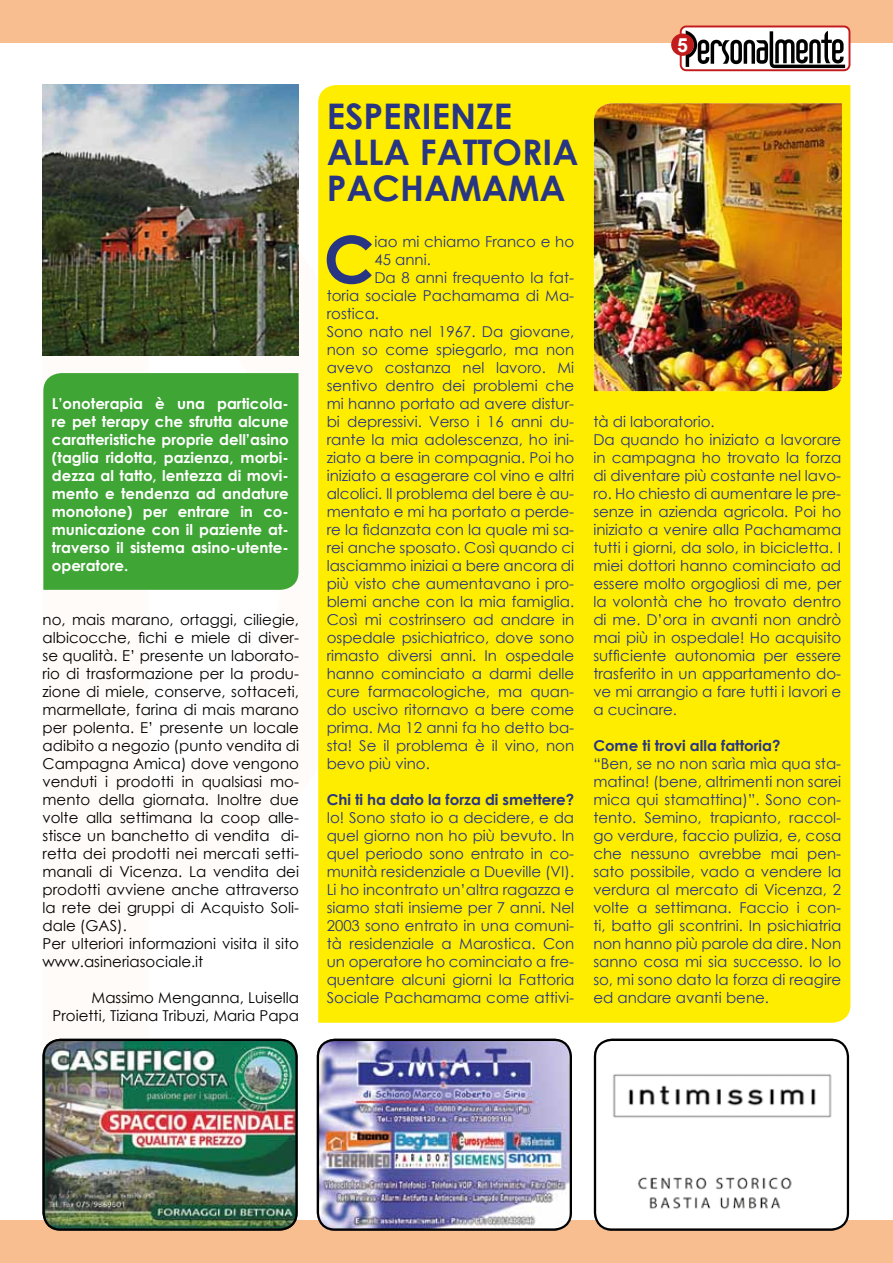
<style>
.page{position:relative;width:893px;height:1263px;background:#fff}
.page>*{position:absolute;margin:0;border:0;box-sizing:border-box;transform-origin:0 0}
.t1{font:700 65.1px "Century Gothic";color:#283583}
.t2{font:700 35.25px/36px "Century Gothic";color:#283583}
.t3{font:700 19.5px "Arial";color:#fff}
.t4{font:15px/18px "Century Gothic";color:#283583;text-align:justify}
.t5{font:15px/18px "Century Gothic";color:#000}
.t6{font:700 15px/18px "Century Gothic";color:#fff;text-align:justify}
.t7{font:700 15px "Century Gothic";color:#283583}
</style>
<div class="page">
<div style="left:0;top:0;width:893px;height:43px;background:#f9be90"></div>
<div style="left:0;top:1220px;width:893px;height:43px;background:#f9be90"></div>
<div style="left:681px;top:26px;width:168px;height:44px;background:#fff;border-radius:6px"></div>
<div style="left:680px;top:26px;width:170px;height:45px;border:2px solid #c21b1c;border-radius:6px"></div>
<div style="left:671px;top:34px;width:23px;height:22px;background:#c21b1c;border-radius:50%"></div>
<svg style="left:686px;top:30px;width:159px;height:38px"></svg>
<img style="left:43px;top:1039px;width:252px;height:191px">
<div style="left:43px;top:1039px;width:255px;height:192px;border:2px solid #000;border-radius:17px"></div>
<img style="left:317px;top:1039px;width:255px;height:191px">
<div style="left:317px;top:1039px;width:255px;height:192px;border:2px solid #000;border-radius:17px"></div>
<img style="left:594px;top:1039px;width:255px;height:191px">
<div style="left:594px;top:1039px;width:255px;height:192px;border:2px solid #000;border-radius:17px"></div>
<div style="left:43px;top:373px;width:255px;height:217px;background:#3fa535"></div>
<div style="left:318px;top:85px;width:532px;height:938px;background:#ffed00"></div>
<img style="left:594px;top:103px;width:248px;height:288px">
<img style="left:43px;top:84px;width:255px;height:271px">
<p class="t6" style="left:52px;top:394px;width:239px">L’onoterapia è una particola&shy;re pet terapy che sfrutta alcune caratteristiche proprie dell’asino (taglia ridotta, pazienza, morbi&shy;dezza al tatto, lentezza di movi&shy;mento e tendenza ad andature monotone) per entrare in co&shy;municazione con il paziente at&shy;traverso il sistema asino-utente&shy;operatore.</p>
<p class="t5" style="left:43px;top:610px;width:258px">no, mais marano, ortaggi, ciliegie, albicocche, fichi e miele di diver&shy;se qualità. E’ presente un laborato&shy;rio di trasformazione per la produ&shy;zione di miele, conserve, sottaceti, marmellate, farina di mais marano per polenta. E’ presente un locale adibito a negozio (punto vendita di Campagna Amica) dove vengono venduti i prodotti in qualsiasi mo&shy;mento della giornata. Inoltre due volte alla settimana la coop alle&shy;stisce un banchetto di vendita di&shy;retta dei prodotti nei mercati setti&shy;manali di Vicenza. La vendita dei prodotti avviene anche attraverso la rete dei gruppi di Acquisto Soli&shy;dale (GAS).<br>Per ulteriori informazioni visita il sito www.asineriasociale.it</p>
<p class="t5" style="left:53px;top:988px;width:248px;text-align:right">Massimo Menganna, Luisella<br>Proietti, Tiziana Tribuzi, Maria Papa</p>
<h3 class="t3" style="left:677px;top:32px;width:12px">5</h3>
<h2 class="t2" style="left:327px;top:97px;width:253px">ESPERIENZE<br>ALLA FATTORIA<br>PACHAMAMA</h2>
<h1 class="t1" style="left:324px;top:210px;width:52px">C</h1>
<p class="t4" style="left:374px;top:232px;width:201px">iao mi chiamo Franco e ho</p>
<p class="t4" style="left:374px;top:250px;width:58px">45 anni.</p>
<p class="t4" style="left:374px;top:268px;width:201px">Da 8 anni frequento la fat-</p>
<p class="t4" style="left:327px;top:286px;width:249px">toria sociale Pachamama di Ma-</p>
<p class="t4" style="left:327px;top:304px;width:54px">rostica.</p>
<p class="t4" style="left:327px;top:322px;width:249px">Sono nato nel 1967. Da giovane,</p>
<p class="t4" style="left:327px;top:340px;width:249px">non so come spiegarlo, ma non</p>
<p class="t4" style="left:327px;top:358px;width:249px">avevo costanza nel lavoro. Mi</p>
<p class="t4" style="left:327px;top:376px;width:249px">sentivo dentro dei problemi che</p>
<p class="t4" style="left:327px;top:394px;width:249px">mi hanno portato ad avere distur-</p>
<p class="t4" style="left:327px;top:412px;width:249px">bi depressivi. Verso i 16 anni du-</p>
<p class="t4" style="left:327px;top:430px;width:249px">rante la mia adolescenza, ho ini-</p>
<p class="t4" style="left:327px;top:448px;width:249px">ziato a bere in compagnia. Poi ho</p>
<p class="t4" style="left:327px;top:466px;width:249px">iniziato a esagerare col vino e altri</p>
<p class="t4" style="left:327px;top:484px;width:249px">alcolici. Il problema del bere è au-</p>
<p class="t4" style="left:327px;top:502px;width:249px">mentato e mi ha portato a perde-</p>
<p class="t4" style="left:327px;top:520px;width:249px">re la fidanzata con la quale mi sa-</p>
<p class="t4" style="left:327px;top:538px;width:249px">rei anche sposato. Così quando ci</p>
<p class="t4" style="left:327px;top:556px;width:249px">lasciammo iniziai a bere ancora di</p>
<p class="t4" style="left:327px;top:574px;width:249px">più visto che aumentavano i pro-</p>
<p class="t4" style="left:327px;top:592px;width:249px">blemi anche con la mia famiglia.</p>
<p class="t4" style="left:327px;top:610px;width:249px">Così mi costrinsero ad andare in</p>
<p class="t4" style="left:327px;top:628px;width:249px">ospedale psichiatrico, dove sono</p>
<p class="t4" style="left:327px;top:646px;width:249px">rimasto diversi anni. In ospedale</p>
<p class="t4" style="left:327px;top:664px;width:249px">hanno cominciato a darmi delle</p>
<p class="t4" style="left:327px;top:682px;width:249px">cure farmacologiche, ma quan-</p>
<p class="t4" style="left:327px;top:700px;width:249px">do uscivo ritornavo a bere come</p>
<p class="t4" style="left:327px;top:718px;width:249px">prima. Ma 12 anni fa ho detto ba-</p>
<p class="t4" style="left:327px;top:736px;width:249px">sta! Se il problema è il vino, non</p>
<p class="t4" style="left:327px;top:754px;width:105px">bevo più vino.</p>
<p class="t7" style="left:327px;top:788px;width:249px">Chi ti ha dato la forza di smettere?</p>
<p class="t4" style="left:327px;top:808px;width:249px">Io! Sono stato io a decidere, e da quel giorno non ho più bevuto. In quel periodo sono entrato in co&shy;munità residenziale a Dueville (VI).<br>Li ho incontrato un’altra ragazza e siamo stati insieme per 7 anni. Nel 2003 sono entrato in una comuni&shy;tà residenziale a Marostica. Con un operatore ho cominciato a fre&shy;quentare alcuni giorni la Fattoria Sociale Pachamama come attivi-</p>
<p class="t4" style="left:593px;top:412px;width:249px;text-align:left">tà di laboratorio.<br>Da quando ho iniziato a lavorare in campagna ho trovato la forza di diventare più costante nel lavo&shy;ro. Ho chiesto di aumentare le pre&shy;senze in azienda agricola. Poi ho iniziato a venire alla Pachamama tutti i giorni, da solo, in bicicletta. I miei dottori hanno cominciato ad essere molto orgogliosi di me, per la volontà che ho trovato dentro di me. D’ora in avanti non andrò mai più in ospedale! Ho acquisito sufficiente autonomia per essere trasferito in un appartamento do&shy;ve mi arrangio a fare tutti i lavori e a cucinare.</p>
<p class="t7" style="left:593px;top:734px;width:189px">Come ti trovi alla fattoria?</p>
<p class="t4" style="left:593px;top:754px;width:249px">“Ben, se no non sarìa mìa qua sta&shy;matina! (bene, altrimenti non sarei mica qui stamattina)”. Sono con&shy;tento. Semino, trapianto, raccol&shy;go verdure, faccio pulizia, e, cosa che nessuno avrebbe mai pen&shy;sato possibile, vado a vendere la verdura al mercato di Vicenza, 2 volte a settimana. Faccio i con&shy;ti, batto gli scontrini. In psichiatria non hanno più parole da dire. Non sanno cosa mi sia successo. Io lo so, mi sono dato la forza di reagire ed andare avanti bene.</p>
</div>
